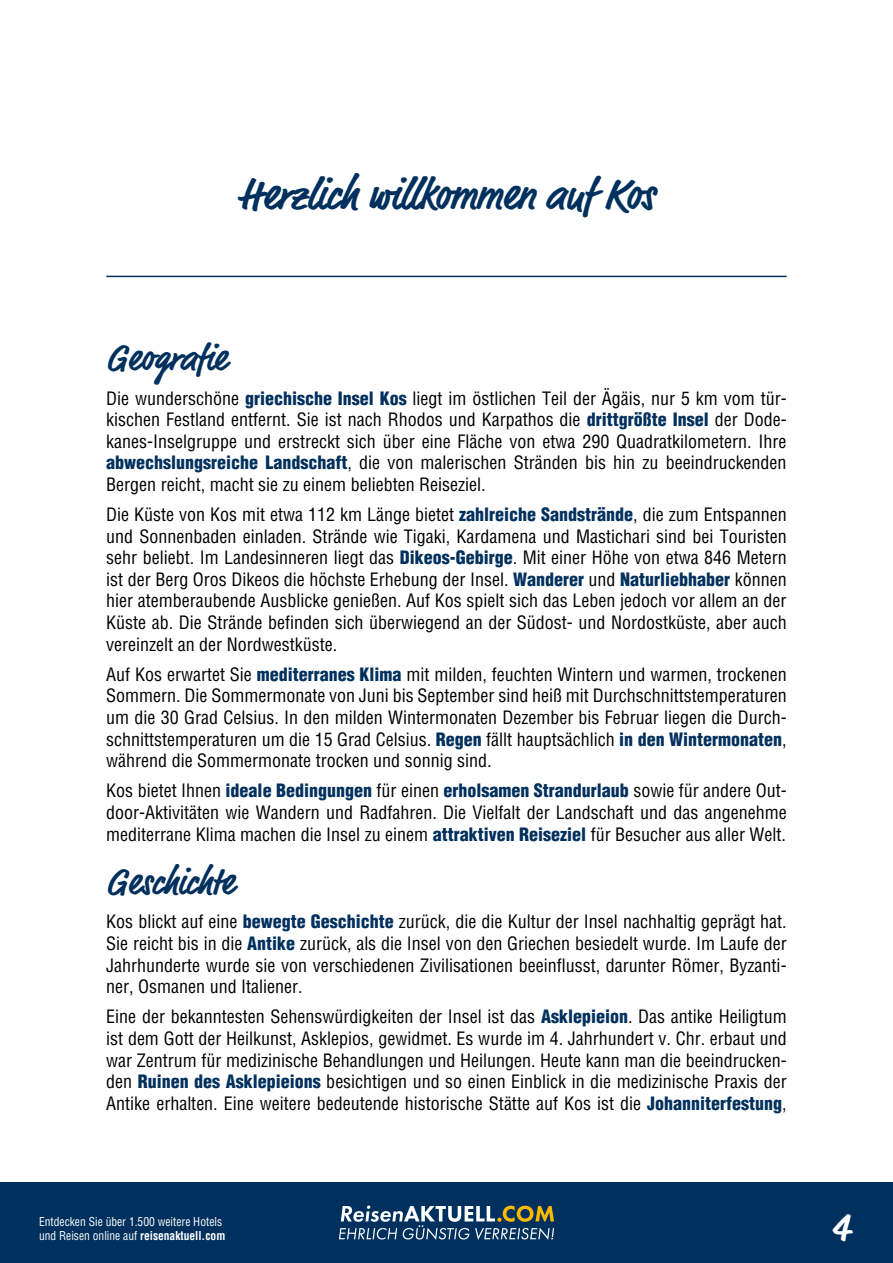
<style>
.page{position:relative;width:893px;height:1263px;background:#fff}
.page>*{position:absolute;margin:0;border:0;box-sizing:border-box;transform-origin:0 0}
.Headline{font:700 45px "Market Pro";letter-spacing:-.005em;color:#00305d;scale:.95 1}
.t1{font:700 42px "Market Pro";color:#fff}
.Headline_links{font:700 37.5px "Market Pro";letter-spacing:-.005em;color:#00305d;scale:.95 1}
.Fließtext{font:condensed 18px/21.6px "Helvetica LT Std";color:#000;text-align:justify}
.t2{font:condensed 12px/14.4px "Helvetica LT Std";color:#fff;scale:.96 1}
.s1{font-weight:900;color:#00305d}
.s2{font-weight:700}
</style>
<div class="page">
<hr style="left:106px;top:276px;width:681px;height:1px;background:#00305d">
<div style="left:0;top:1182px;width:893px;height:81px;background:#00305d"></div>
<svg style="left:339px;top:1205px;width:215px;height:35px"></svg>
<p class="Headline" style="left:239px;top:163px;width:439px">Herzlich willkommen auf Kos</p>
<p class="Headline_links" style="left:106px;top:332px;width:128px">Geografie</p>
<p class="Fließtext" style="left:106px;top:387px;width:682px">Die wunderschöne <span class="s1">griechische Insel Kos</span> liegt im östlichen Teil der Ägäis, nur 5 km vom tür&shy;kischen Festland entfernt. Sie ist nach Rhodos und Karpathos die <span class="s1">drittgrößte Insel</span> der Dode&shy;kanes-Inselgruppe und erstreckt sich über eine Fläche von etwa 290 Quadratkilometern. Ihre <span class="s1">abwechslungsreiche Landschaft</span>, die von malerischen Stränden bis hin zu beeindruckenden Bergen reicht, macht sie zu einem beliebten Reiseziel.</p>
<p class="Fließtext" style="left:106px;top:504px;width:682px">Die Küste von Kos mit etwa 112 km Länge bietet <span class="s1">zahlreiche Sandstrände</span>, die zum Entspannen und Sonnenbaden einladen. Strände wie Tigaki, Kardamena und Mastichari sind bei Touristen sehr beliebt. Im Landesinneren liegt das <span class="s1">Dikeos-Gebirge</span>. Mit einer Höhe von etwa 846 Metern ist der Berg Oros Dikeos die höchste Erhebung der Insel. <span class="s1">Wanderer</span> und <span class="s1">Naturliebhaber</span> können hier atemberaubende Ausblicke genießen. Auf Kos spielt sich das Leben jedoch vor allem an der Küste ab. Die Strände befinden sich überwiegend an der Südost- und Nordostküste, aber auch vereinzelt an der Nordwestküste.</p>
<p class="Fließtext" style="left:106px;top:663px;width:682px">Auf Kos erwartet Sie <span class="s1">mediterranes Klima</span> mit milden, feuchten Wintern und warmen, trockenen Sommern. Die Sommermonate von Juni bis September sind heiß mit Durchschnittstemperaturen um die 30 Grad Celsius. In den milden Wintermonaten Dezember bis Februar liegen die Durch&shy;schnittstemperaturen um die 15 Grad Celsius. <span class="s1">Regen</span> fällt hauptsächlich <span class="s1">in den Wintermonaten</span>, während die Sommermonate trocken und sonnig sind.</p>
<p class="Fließtext" style="left:106px;top:780px;width:682px">Kos bietet Ihnen <span class="s1">ideale Bedingungen</span> für einen <span class="s1">erholsamen Strandurlaub</span> sowie für andere Out&shy;door-Aktivitäten wie Wandern und Radfahren. Die Vielfalt der Landschaft und das angenehme mediterrane Klima machen die Insel zu einem <span class="s1">attraktiven Reiseziel</span> für Besucher aus aller Welt.</p>
<p class="Headline_links" style="left:106px;top:856px;width:136px">Geschichte</p>
<p class="Fließtext" style="left:106px;top:911px;width:682px">Kos blickt auf eine <span class="s1">bewegte Geschichte</span> zurück, die die Kultur der Insel nachhaltig geprägt hat.<br>Sie reicht bis in die <span class="s1">Antike</span> zurück, als die Insel von den Griechen besiedelt wurde. Im Laufe der Jahrhunderte wurde sie von verschiedenen Zivilisationen beeinflusst, darunter Römer, Byzanti&shy;ner, Osmanen und Italiener.</p>
<p class="Fließtext" style="left:106px;top:1006px;width:682px">Eine der bekanntesten Sehenswürdigkeiten der Insel ist das <span class="s1">Asklepieion</span>. Das antike Heiligtum ist dem Gott der Heilkunst, Asklepios, gewidmet. Es wurde im 4. Jahrhundert v. Chr. erbaut und war Zentrum für medizinische Behandlungen und Heilungen. Heute kann man die beeindrucken&shy;den <span class="s1">Ruinen des Asklepieions</span> besichtigen und so einen Einblick in die medizinische Praxis der Antike erhalten. Eine weitere bedeutende historische Stätte auf Kos ist die <span class="s1">Johanniterfestung</span>,</p>
<p class="t2" style="left:39px;top:1214px;width:195px">Entdecken Sie über 1.500 weitere Hotels und Reisen online auf <span class="s2">reisenaktuell.com</span></p>
<h2 class="t1" style="left:832px;top:1198px;width:20px">4</h2>
</div>
